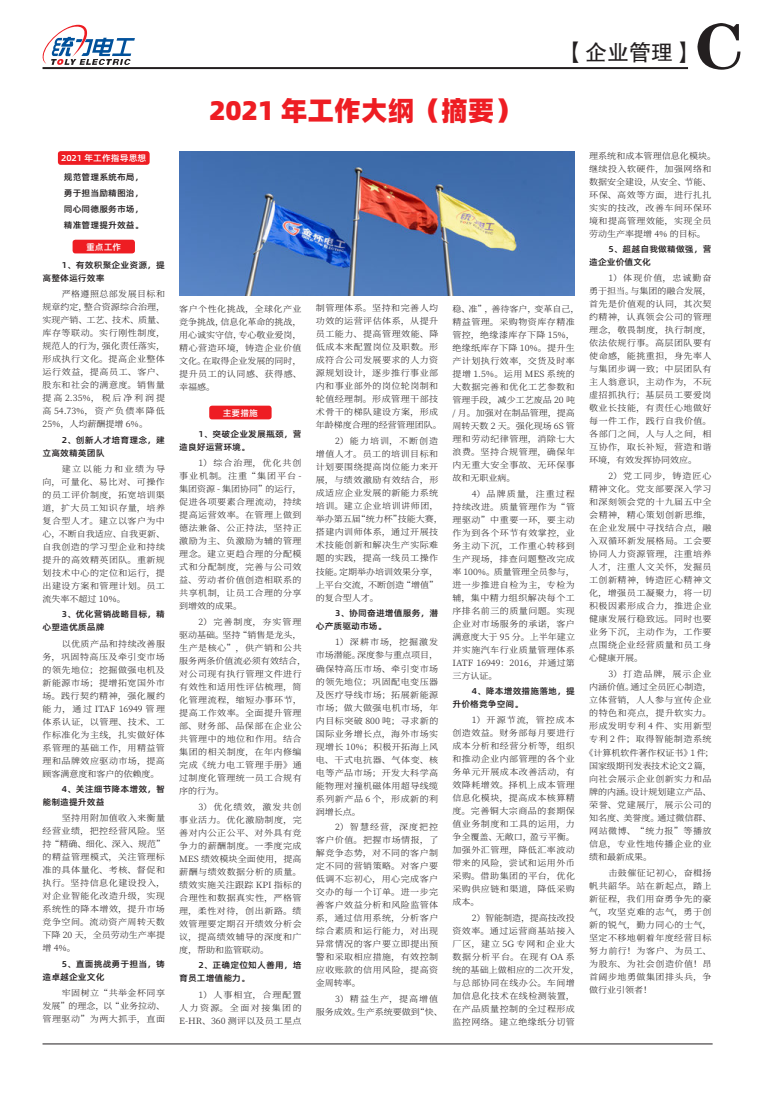
<style>
.page{position:relative;width:774px;height:1095px;background:#fff}
.page>*{position:absolute;margin:0;border:0;box-sizing:border-box;transform-origin:0 0}
.t1{font:66.3px "FZCSK GBK1 0";color:#231f20}
.t2{font:27px "Alibaba Pu Hui Ti H";color:#ee1d23}
.t3{font:22px "FZHTK GBK1 0";color:#231f20}
.段落思源宋9{font:300 8.6px/13px "Source Han Serif SC";letter-spacing:.055em;color:#231f20;text-align:justify;scale:1.05 1}
.段落思源宋9-2{font:8.6px/13px "Alibaba Pu Hui Ti M";color:#231f20;scale:1.05 1}
.段落思源宋9-3{font:300 8.6px/13px "Source Han Serif SC";color:#231f20;scale:1.05 1}
.段落思源宋9-4{font:8.6px "Alibaba Pu Hui Ti M";color:#fff;scale:1.05 1}
.段落思源宋9-5{font:300 8.6px "Source Han Serif SC";letter-spacing:-.015em;color:#231f20;scale:1.05 1}
.段落思源宋9-6{font:300 8.6px "Source Han Serif SC";letter-spacing:.115em;color:#231f20;scale:1.05 1}
</style>
<div class="page">
<hr style="left:43px;top:1043px;width:669px;height:1px;background:#231f20">
<hr style="left:43px;top:67px;width:645px;height:2px;background:#231f20">
<svg style="left:43px;top:25px;width:92px;height:40px"></svg>
<div style="left:58px;top:151px;width:92px;height:14px;background:#ee1d23;border-radius:3px"></div>
<div style="left:73px;top:240px;width:62px;height:13px;background:#ee1d23;border-radius:3px"></div>
<div style="left:209px;top:405px;width:63px;height:14px;background:#ee1d23;border-radius:3px"></div>
<img style="left:179px;top:151px;width:396px;height:144px">
<p class="段落思源宋9-4" style="left:61px;top:151px;width:83px">2021 年工作指导思想</p>
<p class="段落思源宋9-2" style="left:64px;top:170px;width:77px">规范管理系统布局，</p>
<p class="段落思源宋9-2" style="left:64px;top:186px;width:77px">勇于担当励精图治，</p>
<p class="段落思源宋9-2" style="left:64px;top:202px;width:77px">同心同德服务市场，</p>
<p class="段落思源宋9-2" style="left:64px;top:217px;width:77px">精准管理提升效益。</p>
<p class="段落思源宋9-4" style="left:86px;top:242px;width:35px">重点工作</p>
<p class="段落思源宋9-2" style="left:43px;top:258px;width:118px;text-indent:19px">1、有效积聚企业资源，提高整体运行效率</p>
<p class="段落思源宋9" style="left:43px;top:287px;width:118px;text-indent:19px">严格遵照总部发展目标和规章约定，整合资源综合治理，实现产销、工艺、技术、质量、库存等联动。实行刚性制度，规范人的行为，强化责任落实，形成执行文化。提高企业整体运行效益，提高员工、客户、股东和社会的满意度。销售量提高2.35%，税后净利润提高 54.73%，资产负债率降低25%，人均薪酬提增 6%。</p>
<p class="段落思源宋9-2" style="left:43px;top:432px;width:118px;text-indent:19px">2、创新人才培育理念，建立高效精英团队</p>
<p class="段落思源宋9" style="left:43px;top:462px;width:118px;text-indent:19px">建立以能力和业绩为导向，可量化、易比对、可操作的员工评价制度，拓宽培训渠道，扩大员工知识存量，培养复合型人才。建立以客户为中心，不断自我适应、自我更新、自我创造的学习型企业和持续提升的高效精英团队。重新规划技术中心的定位和运行，提出建设方案和管理计划。员工流失率不超过 10%。</p>
<p class="段落思源宋9-2" style="left:43px;top:607px;width:118px;text-indent:19px">3、优化营销战略目标，精心塑造优质品牌</p>
<p class="段落思源宋9" style="left:43px;top:637px;width:118px;text-indent:19px">以优质产品和持续改善服务，巩固特高压及牵引变市场的领先地位；挖掘做强电机及新能源市场；提增拓宽国外市场。践行契约精神，强化履约能力，通过 ITAF 16949 管理体系认证，以管理、技术、工作标准化为主线，扎实做好体系管理的基础工作，用精益管理和品牌效应驱动市场，提高顾客满意度和客户的依赖度。</p>
<p class="段落思源宋9-2" style="left:43px;top:782px;width:118px;text-indent:19px">4、关注细节降本增效，智能制造提升效益</p>
<p class="段落思源宋9" style="left:43px;top:811px;width:118px;text-indent:19px">坚持用附加值收入来衡量经营业绩，把控经营风险。坚持“精确、细化、深入、规范”的精益管理模式，关注管理标准的具体量化、考核、督促和执行。坚持信息化建设投入，对企业智能化改造升级，实现系统性的降本增效，提升市场竞争空间。流动资产周转天数下降 20 天，全员劳动生产率提增 4%。</p>
<p class="段落思源宋9-2" style="left:43px;top:956px;width:118px;text-indent:19px">5、直面挑战勇于担当，铸造卓越企业文化</p>
<p class="段落思源宋9" style="left:43px;top:986px;width:118px;text-indent:19px">牢固树立“共举金杯同享发展”的理念，以“业务拉动、管理驱动”为两大抓手，直面</p>
<p class="段落思源宋9-4" style="left:86px;top:240px;width:35px">重点工作</p>
<p class="t2" style="left:209px;top:88px;width:314px">2021 年工作大纲（摘要）</p>
<p class="t3" style="left:563px;top:40px;width:133px">【企业管理】</p>
<p class="t1" style="left:694px;top:9px;width:50px">C</p>
<p class="段落思源宋9" style="left:179px;top:302px;width:118px">客户个性化挑战，全球化产业竞争挑战，信息化革命的挑战，用心诚实守信，专心敬业爱岗，精心营造环境，铸造企业价值文化。在取得企业发展的同时，提升员工的认同感、获得感、幸福感。</p>
<p class="段落思源宋9-2" style="left:179px;top:427px;width:118px;text-indent:19px">1、突破企业发展瓶颈，营造良好运营环境。</p>
<p class="段落思源宋9" style="left:179px;top:456px;width:118px;text-indent:19px">1）综合治理，优化共创事业机制。注重“集团平台 -集团资源 - 集团协同”的运行，促进各项要素合理流动，持续提高运营效率。在管理上做到德法兼备、公正持法，坚持正激励为主、负激励为辅的管理理念。建立更趋合理的分配模式和分配制度，完善与公司效益、劳动者价值创造相联系的共享机制，让员工合理的分享到增效的成果。</p>
<p class="段落思源宋9" style="left:179px;top:615px;width:122px;text-align:left;text-indent:19px">2）完善制度，夯实管理驱动基础。坚持“销售是龙头，生产是核心”，供产销和公共服务两条价值流必须有效结合，对公司现有执行管理文件进行有效性和适用性评估梳理，简化管理流程，缩短办事环节，提高工作效率。全面提升管理部、财务部、品保部在企业公共管理中的地位和作用。结合集团的相关制度，在年内修编完成《统力电工管理手册》通过制度化管理统一员工合规有序的行为。</p>
<p class="段落思源宋9" style="left:179px;top:800px;width:118px;text-indent:19px">3）优化绩效，激发共创事业活力。优化激励制度，完善对内公正公平、对外具有竞争力的薪酬制度。一季度完成MES 绩效模块全面使用，提高薪酬与绩效数据分析的质量。绩效实施关注跟踪 KPI 指标的合理性和数据真实性，严格管理，柔性对待，创出新路。绩效管理要定期召开绩效分析会议，提高绩效辅导的深度和广度，帮助和监管联动。</p>
<p class="段落思源宋9-2" style="left:179px;top:958px;width:118px;text-indent:19px">2、正确定位知人善用，培育员工增值能力。</p>
<p class="段落思源宋9" style="left:179px;top:987px;width:118px;text-indent:19px">1）人事相宜，合理配置人力资源。全面对接集团的E-HR、360 测评以及员工星点</p>
<p class="段落思源宋9-4" style="left:223px;top:406px;width:35px">主要措施</p>
<p class="段落思源宋9" style="left:316px;top:302px;width:121px;text-align:left">制管理体系。坚持和完善人均功效的运营评估体系，从提升员工能力、提高管理效能、降低成本来配置岗位及职数。形成符合公司发展要求的人力资源规划设计，逐步推行事业部内和事业部外的岗位轮岗制和轮值经理制。形成管理干部技术骨干的梯队建设方案，形成年龄梯度合理的经营管理团队。</p>
<p class="段落思源宋9" style="left:316px;top:434px;width:122px;text-align:left;text-indent:19px">2）能力培训，不断创造增值人才。员工的培训目标和计划要围绕提高岗位能力来开展，与绩效激励有效结合，形成适应企业发展的新能力系统培训。建立企业培训讲师团，举办第五届“统力杯”技能大赛，搭建内训师体系，通过开展技术技能创新和解决生产实际难题的实践，提高一线员工操作技能。定期举办培训效果分享，上平台交流，不断创造“增值”的复合型人才。</p>
<p class="段落思源宋9-2" style="left:316px;top:606px;width:118px;text-indent:19px">3、协同奋进增值服务，潜心产质驱动市场。</p>
<p class="段落思源宋9" style="left:316px;top:636px;width:118px;text-indent:19px">1）深耕市场，挖掘激发市场潜能。深度参与重点项目，确保特高压市场、牵引变市场的领先地位；巩固配电变压器及医疗导线市场；拓展新能源市场；做大做强电机市场，年内目标突破 800 吨；寻求新的国际业务增长点，海外市场实现增长 10%；积极开拓海上风电、干式电抗器、气体变、核电等产品市场；开发大科学高能物理对撞机磁体用超导线缆系列新产品 6 个，形成新的利润增长点。</p>
<p class="段落思源宋9" style="left:316px;top:820px;width:118px;text-indent:19px">2）智慧经营，深度把控客户价值。把握市场情报，了解竞争态势，对不同的客户制定不同的营销策略。对客户要低调不忘初心，用心完成客户交办的每一个订单。进一步完善客户效益分析和风险监管体系，通过信用系统，分析客户综合素质和运行能力，对出现异常情况的客户要立即提出预警和采取相应措施，有效控制应收账款的信用风险，提高资金周转率。</p>
<p class="段落思源宋9-3" style="left:316px;top:992px;width:122px;text-indent:19px">3）精益生产，提高增值服务成效。生产系统要做到“快、</p>
<p class="段落思源宋9" style="left:452px;top:302px;width:122px;text-align:left">稳、准”，善待客户，变革自己，精益管理。采购物资库存精准管控，绝缘漆库存下降 15%，绝缘纸库存下降 10%。提升生产计划执行效率，交货及时率提增 1.5%。运用 MES 系统的大数据完善和优化工艺参数和管理手段，减少工艺废品 20 吨/ 月。加强对在制品管理，提高周转天数 2 天。强化现场 6S 管理和劳动纪律管理，消除七大浪费。坚持合规管理，确保年内无重大安全事故、无环保事故和无职业病。</p>
<p class="段落思源宋9" style="left:452px;top:487px;width:118px;text-indent:19px">4）品牌质量，注重过程持续改进。质量管理作为“管理驱动”中重要一环，要主动作为到各个环节有效掌控，业务主动下沉，工作重心转移到生产现场，排查问题整改完成率 100%。质量管理全员参与，进一步推进自检为主，专检为辅，集中精力组织解决每个工序排名前三的质量问题。实现企业对市场服务的承诺，客户满意度大于 95 分。上半年建立并实施汽车行业质量管理体系IATF 16949：2016，并通过第三方认证。</p>
<p class="段落思源宋9-2" style="left:452px;top:684px;width:118px;text-indent:19px">4、降本增效措施落地，提升价格竞争空间。</p>
<p class="段落思源宋9" style="left:452px;top:713px;width:118px;text-indent:19px">1）开源节流，管控成本创造效益。财务部每月要进行成本分析和经营分析等，组织和推动企业内部管理的各个业务单元开展成本改善活动，有效降耗增效。择机上成本管理信息化模块，提高成本核算精度。完善铜大宗商品的套期保值业务制度和工具的运用，力争全覆盖、无敞口，盈亏平衡。加强外汇管理，降低汇率波动带来的风险，尝试和运用外币采购。借助集团的平台，优化采购供应链和渠道，降低采购成本。</p>
<p class="段落思源宋9" style="left:452px;top:911px;width:122px;text-align:left;text-indent:19px">2）智能制造，提高技改投资效率。通过运营商基站接入厂区，建立 5G 专网和企业大数据分析平台。在现有 OA 系统的基础上做相应的二次开发，与总部协同在线办公。车间增加信息化技术在线检测装置，在产品质量控制的全过程形成监控网络。建立绝缘纸分切管</p>
<p class="段落思源宋9" style="left:589px;top:149px;width:122px;text-align:left">理系统和成本管理信息化模块。继续投入软硬件，加强网络和数据安全建设，从安全、节能、环保、高效等方面，进行扎扎实实的技改，改善车间环保环境和提高管理效能，实现全员劳动生产率提增 4% 的目标。</p>
<p class="段落思源宋9-2" style="left:589px;top:242px;width:118px;text-indent:19px">5、超越自我做精做强，营造企业价值文化</p>
<p class="段落思源宋9" style="left:589px;top:272px;width:118px;text-indent:19px">1）体现价值，忠诚勤奋勇于担当。与集团的融合发展，首先是价值观的认同，其次契约精神，认真领会公司的管理理念，敬畏制度，执行制度，依法依规行事。高层团队要有使命感，能挑重担，身先率人与集团步调一致；中层团队有主人翁意识，主动作为，不玩虚招抓执行；基层员工要爱岗敬业长技能，有责任心地做好每一件工作，践行自我价值。各部门之间，人与人之间，相互协作，取长补短，营造和谐环境，有效发挥协同效应。</p>
<p class="段落思源宋9" style="left:589px;top:469px;width:118px;text-indent:19px">2）党工同步，铸造匠心精神文化。党支部要深入学习和深刻领会党的十九届五中全会精神，精心策划创新思维，在企业发展中寻找结合点，融入双循环新发展格局。工会要协同人力资源管理，注重培养人才，注重人文关怀，发掘员工创新精神，铸造匠心精神文化，增强员工凝聚力，将一切积极因素形成合力，推进企业健康发展行稳致远。同时也要业务下沉，主动作为，工作要点围绕企业经营质量和员工身心健康开展。</p>
<p class="段落思源宋9-6" style="left:608px;top:669px;width:100px">3）打造品牌，展示企业</p>
<p class="段落思源宋9-3" style="left:589px;top:680px;width:118px">内涵价值。通过全员匠心制造，</p>
<p class="段落思源宋9" style="left:589px;top:693px;width:118px">立体营销，人人参与宣传企业</p>
<p class="段落思源宋9" style="left:589px;top:706px;width:118px">的特色和亮点，提升软实力。</p>
<p class="段落思源宋9" style="left:589px;top:719px;width:118px">形成发明专利 4 件、实用新型</p>
<p class="段落思源宋9" style="left:589px;top:732px;width:118px">专利 2 件；取得智能制造系统</p>
<p class="段落思源宋9-3" style="left:585px;top:746px;width:125px">《计算机软件著作权证书》1 件；</p>
<p class="段落思源宋9-5" style="left:589px;top:760px;width:118px">国家级期刊发表技术论文2篇，</p>
<p class="段落思源宋9" style="left:589px;top:772px;width:118px">向社会展示企业创新实力和品</p>
<p class="段落思源宋9-3" style="left:589px;top:785px;width:118px">牌的内涵。设计规划建立产品、</p>
<p class="段落思源宋9" style="left:589px;top:798px;width:118px">荣誉、党建展厅，展示公司的</p>
<p class="段落思源宋9-3" style="left:589px;top:811px;width:118px">知名度、美誉度。通过微信群、</p>
<p class="段落思源宋9" style="left:589px;top:824px;width:118px">网站微博、“统力报”等播放</p>
<p class="段落思源宋9" style="left:589px;top:837px;width:118px">信息，专业性地传播企业的业</p>
<p class="段落思源宋9" style="left:589px;top:850px;width:61px">绩和最新成果。</p>
<p class="段落思源宋9" style="left:589px;top:865px;width:118px;text-indent:19px">击鼓催征记初心，奋楫扬帆共韶华。站在新起点，踏上新征程，我们用奋勇争先的豪气，攻坚克难的志气，勇于创新的锐气，勤力同心的士气，坚定不移地朝着年度经营目标努力前行！为客户、为员工、为股东、为社会创造价值！昂首阔步地勇做集团排头兵，争做行业引领者！</p>
</div>
